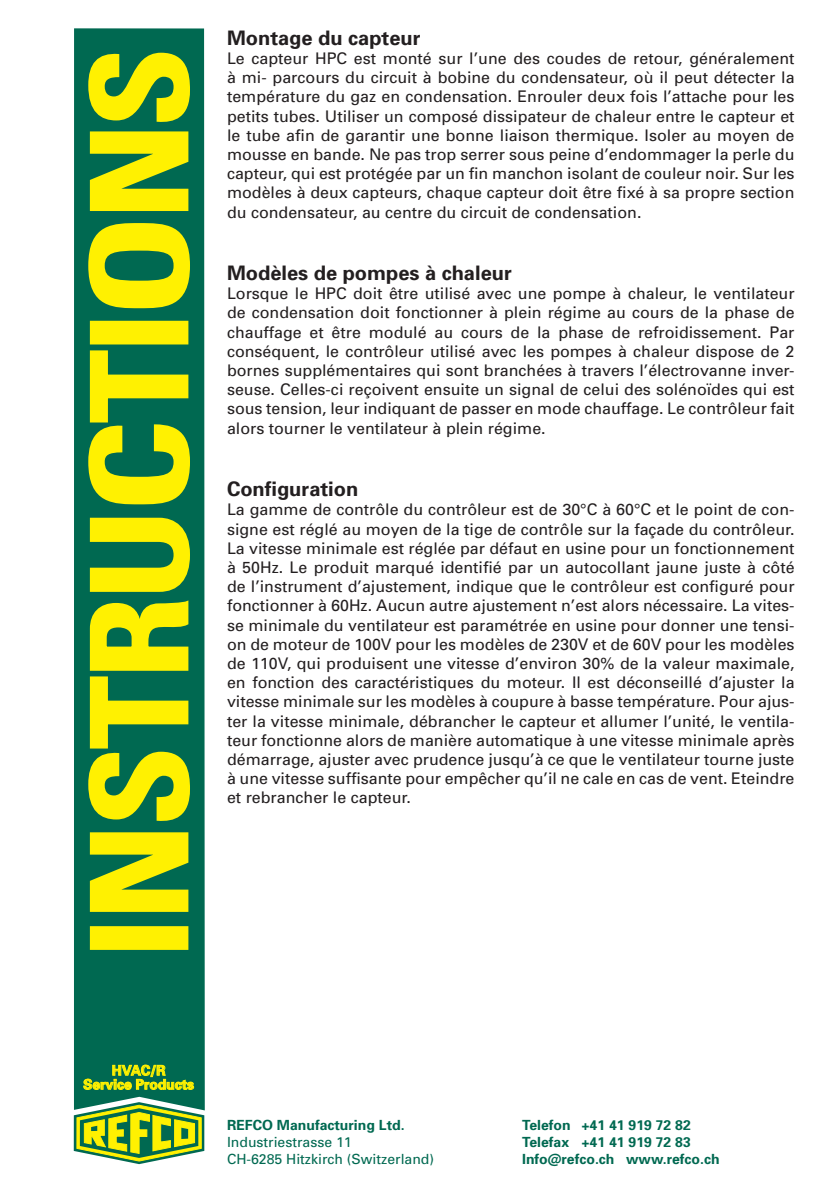
<style>
.page{position:relative;width:840px;height:1191px;background:#fff}
.page>*{position:absolute;margin:0;border:0;box-sizing:border-box;transform-origin:0 0}
.t1{font:700 20px "Univers";color:#231f20}
.t2{font:16px/19.2px "Univers";color:#231f20;text-align:justify}
.t3{font:700 14px "Univers";color:#006951}
.t4{font:14px "Univers";color:#006951}
.t5{font:700 13.8px/14px "Univers";color:#fff101;text-align:center}
</style>
<div class="page">
<svg style="left:74px;top:1110px;width:130px;height:54px;background:#99bc43"></svg>
<div style="left:74px;top:28px;width:131px;height:1082px;background:#006951"></div>
<div style="left:91px;top:927px;width:96px;height:22px;background:#fff101"></div>
<div style="left:90px;top:926px;width:98px;height:24px;border:2px solid #fff101"></div>
<svg style="left:89px;top:831px;width:100px;height:82px;background:#bdcd15"></svg>
<svg style="left:87px;top:517px;width:104px;height:304px;background:#90b523"></svg>
<svg style="left:87px;top:349px;width:104px;height:156px;background:#7eac29"></svg>
<div style="left:91px;top:322px;width:96px;height:21px;background:#fff101"></div>
<div style="left:90px;top:321px;width:98px;height:23px;border:2px solid #fff101"></div>
<svg style="left:87px;top:222px;width:104px;height:87px;background:#a2bf1e"></svg>
<svg style="left:89px;top:130px;width:100px;height:82px;background:#bdcd15"></svg>
<svg style="left:87px;top:52px;width:104px;height:71px;background:#9cbc1f"></svg>
<svg style="left:83px;top:1063px;width:111px;height:27px;background:#458d3b"></svg>
<p class="t1" style="left:227px;top:25px;width:195px">Montage du capteur</p>
<p class="t2" style="left:227px;top:48px;width:568px">Le capteur HPC est monté sur l’une des coudes de retour, généralement à mi- parcours du circuit à bobine du condensateur, où il peut détecter la température du gaz en condensation. Enrouler deux fois l’attache pour les petits tubes. Utiliser un composé dissipateur de chaleur entre le capteur et le tube afin de garantir une bonne liaison thermique. Isoler au moyen de mousse en bande. Ne pas trop serrer sous peine d’endommager la perle du capteur, qui est protégée par un fin manchon isolant de couleur noir. Sur les modèles à deux capteurs, chaque capteur doit être fixé à sa propre section du condensateur, au centre du circuit de condensation.</p>
<p class="t1" style="left:227px;top:260px;width:286px">Modèles de pompes à chaleur</p>
<p class="t2" style="left:227px;top:284px;width:568px">Lorsque le HPC doit être utilisé avec une pompe à chaleur, le ventilateur de condensation doit fonctionner à plein régime au cours de la phase de chauffage et être modulé au cours de la phase de refroidissement. Par conséquent, le contrôleur utilisé avec les pompes à chaleur dispose de 2 bornes supplémentaires qui sont branchées à travers l’électrovanne inver&shy;seuse. Celles-ci reçoivent ensuite un signal de celui des solénoïdes qui est sous tension, leur indiquant de passer en mode chauffage. Le contrôleur fait alors tourner le ventilateur à plein régime.</p>
<p class="t1" style="left:227px;top:476px;width:133px">Configuration</p>
<p class="t2" style="left:227px;top:500px;width:568px">La gamme de contrôle du contrôleur est de 30°C à 60°C et le point de con&shy;signe est réglé au moyen de la tige de contrôle sur la façade du contrôleur.<br>La vitesse minimale est réglée par défaut en usine pour un fonctionnement à 50Hz. Le produit marqué identifié par un autocollant jaune juste à côté de l’instrument d’ajustement, indique que le contrôleur est configuré pour fonctionner à 60Hz. Aucun autre ajustement n’est alors nécessaire. La vites&shy;se minimale du ventilateur est paramétrée en usine pour donner une tensi&shy;on de moteur de 100V pour les modèles de 230V et de 60V pour les modèles de 110V, qui produisent une vitesse d’environ 30% de la valeur maximale, en fonction des caractéristiques du moteur. Il est déconseillé d’ajuster la vitesse minimale sur les modèles à coupure à basse température. Pour ajus&shy;ter la vitesse minimale, débrancher le capteur et allumer l’unité, le ventila&shy;teur fonctionne alors de manière automatique à une vitesse minimale après démarrage, ajuster avec prudence jusqu’à ce que le ventilateur tourne juste à une vitesse suffisante pour empêcher qu’il ne cale en cas de vent. Eteindre et rebrancher le capteur.</p>
<p class="t5" style="left:83px;top:1063px;width:112px">HVAC/R<br>Service Products</p>
<p class="t3" style="left:227px;top:1116px;width:179px">REFCO Manufacturing Ltd.</p>
<p class="t3" style="left:522px;top:1116px;width:170px">Telefon +41 41 919 72 82</p>
<p class="t4" style="left:227px;top:1133px;width:126px">Industriestrasse 11</p>
<p class="t3" style="left:522px;top:1133px;width:170px">Telefax +41 41 919 72 83</p>
<p class="t4" style="left:227px;top:1150px;width:208px">CH-6285 Hitzkirch (Switzerland)</p>
<p class="t3" style="left:522px;top:1149px;width:199px">Info@refco.ch www.refco.ch</p>
</div>
